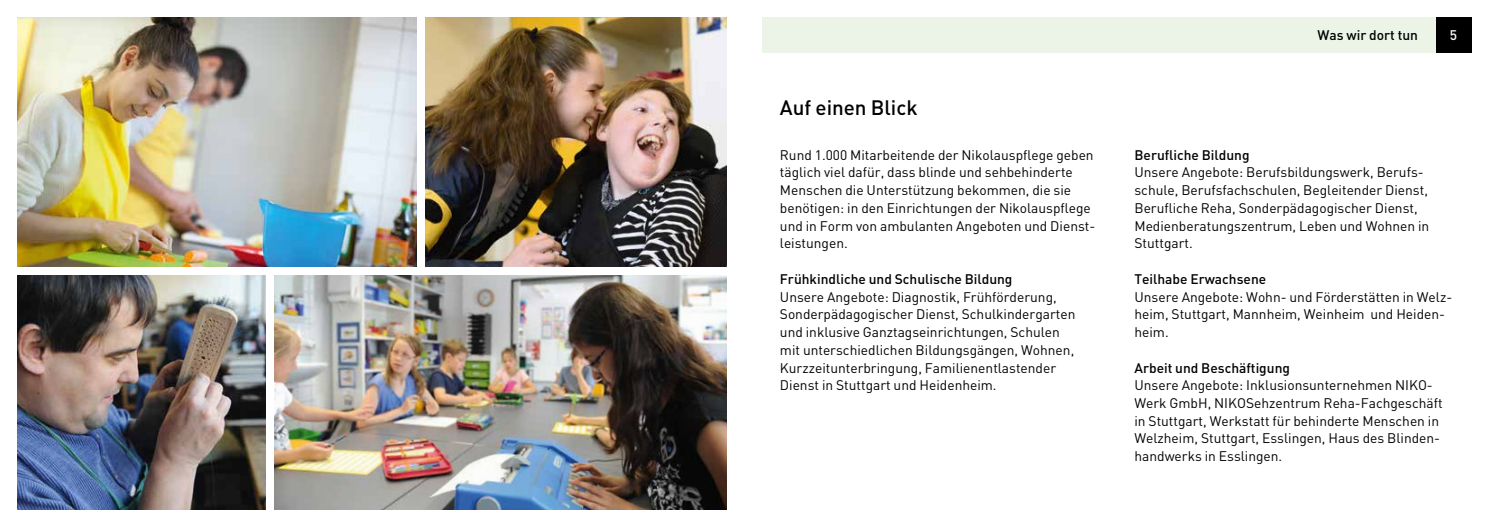
<style>
.page{position:relative;width:1489px;height:527px;background:#fff}
.page>*{position:absolute;margin:0;border:0;box-sizing:border-box;transform-origin:0 0}
.t1{font:500 20.62px "DIN";color:#000}
.t2{font:13.75px/17.8px "DIN";color:#000}
.t3{font:500 13.75px "DIN";color:#000}
.t4{font:500 13.75px "DIN";color:#fff}
</style>
<div class="page">
<div style="left:762px;top:18px;width:673px;height:35px;background:#ecf4e8"></div>
<div style="left:1435px;top:18px;width:35px;height:35px;background:#000"></div>
<img style="left:18px;top:18px;width:398px;height:248px">
<img style="left:18px;top:275px;width:248px;height:233px">
<img style="left:425px;top:18px;width:301px;height:248px">
<img style="left:275px;top:275px;width:451px;height:233px">
<h1 class="t1" style="left:780px;top:94px;width:139px">Auf einen Blick</h1>
<p class="t2" style="left:780px;top:145px;width:317px">Rund 1.000 Mitarbeitende der Nikolauspflege geben täglich viel dafür, dass blinde und sehbehinderte Menschen die Unterstützung bekommen, die sie benötigen: in den Einrichtungen der Nikolauspflege und in Form von ambulanten Angeboten und Dienst&shy;leistungen.</p>
<p class="t3" style="left:780px;top:270px;width:234px">Frühkindliche und Schulische Bildung</p>
<p class="t2" style="left:780px;top:287px;width:297px">Unsere Angebote: Diagnostik, Frühförderung, Sonderpädagogischer Dienst, Schulkindergarten und inklusive Ganztagseinrichtungen, Schulen mit unterschiedlichen Bildungsgängen, Wohnen, Kurzzeitunterbringung, Familienentlastender Dienst in Stuttgart und Heidenheim.</p>
<p class="t3" style="left:1317px;top:27px;width:102px">Was wir dort tun</p>
<p class="t4" style="left:1449px;top:27px;width:9px">5</p>
<p class="t3" style="left:1134px;top:146px;width:117px">Berufliche Bildung</p>
<p class="t2" style="left:1134px;top:163px;width:296px">Unsere Angebote: Berufsbildungswerk, Berufs&shy;schule, Berufsfachschulen, Begleitender Dienst, Berufliche Reha, Sonderpädagogischer Dienst, Medienberatungszentrum, Leben und Wohnen in Stuttgart.</p>
<p class="t3" style="left:1134px;top:270px;width:133px">Teilhabe Erwachsene</p>
<p class="t2" style="left:1134px;top:287px;width:319px">Unsere Angebote: Wohn- und Förderstätten in Welz&shy;heim, Stuttgart, Mannheim, Weinheim und Heiden&shy;heim.</p>
<p class="t3" style="left:1134px;top:358px;width:157px">Arbeit und Beschäftigung</p>
<p class="t2" style="left:1134px;top:376px;width:310px">Unsere Angebote: Inklusionsunternehmen NIKO-Werk GmbH, NIKOSehzentrum Reha-Fachgeschäft in Stuttgart, Werkstatt für behinderte Menschen in Welzheim, Stuttgart, Esslingen, Haus des Blinden&shy;handwerks in Esslingen.</p>
</div>
